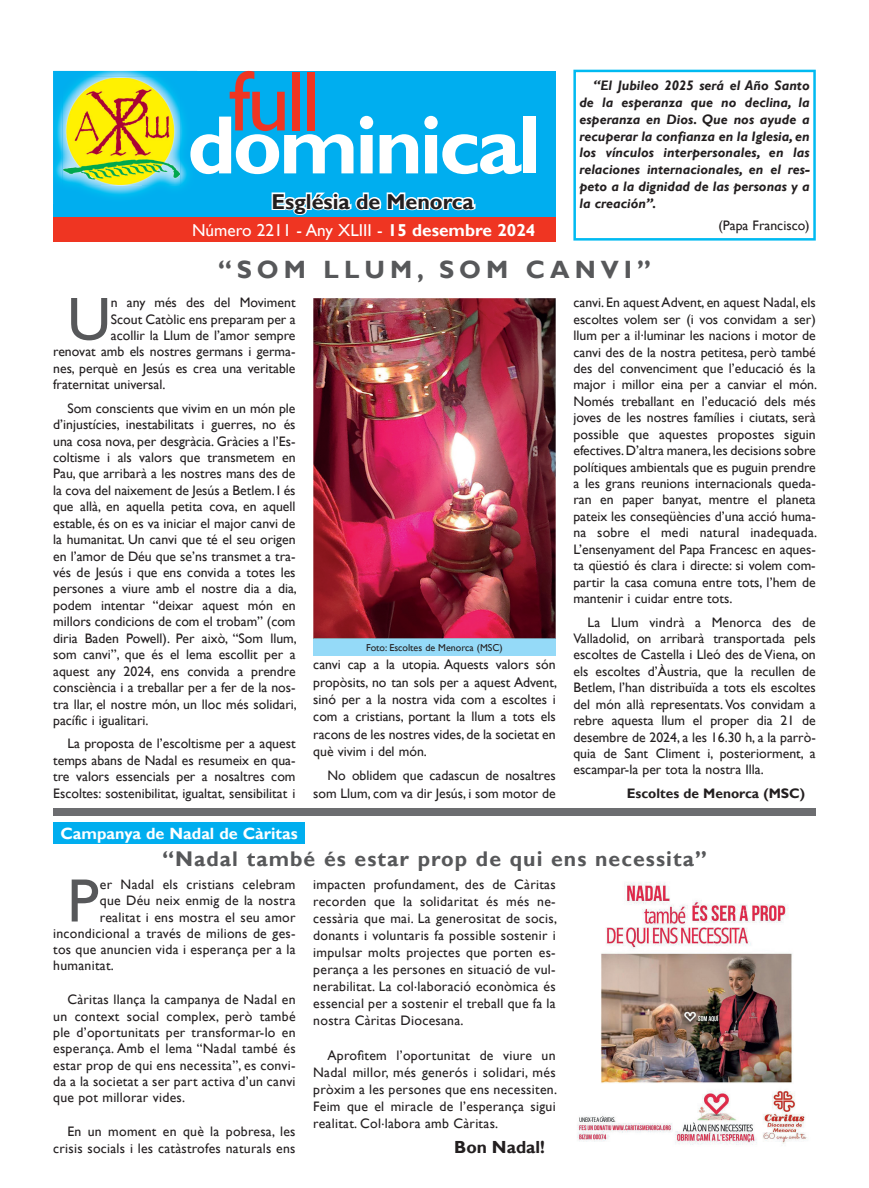
<style>
.page{position:relative;width:869px;height:1188px;background:#fff}
.page>*{position:absolute;margin:0;border:0;box-sizing:border-box;transform-origin:0 0}
.t1{font:86.12px "Gill Sans";color:#ef3522}
.t2{font:700 83.25px "Gill Sans";letter-spacing:-.04em;color:#fff}
.t3{font:61.38px "Gill Sans";color:#57585a}
.t4{font:700 25px "Gill Sans";letter-spacing:.2em;color:#57585a}
.t5{font:700 21.5px "Gill Sans";color:#231f20}
.t6{font:700 21.25px "Gill Sans";letter-spacing:.05em;color:#57585a}
.t7{font:700 17.5px "Gill Sans";color:#231f20}
.t8{font:17.25px "Gill Sans";color:#fff}
.t9{font:700 16.25px "Gill Sans";color:#fff}
.t10{font:13.75px/16.4px "Gill Sans";color:#231f20;text-align:justify}
.t11{font:italic 700 13.75px/16.9px "Gill Sans";color:#231f20;text-align:justify}
.t12{font:13.75px/16.2px "Gill Sans";letter-spacing:.02em;color:#231f20;text-align:right}
.t13{font:700 13.75px "Gill Sans";color:#231f20}
.t14{font:10px "Gill Sans";color:#231f20}
.s1{font-weight:700}
</style>
<div class="page">
<svg style="left:573px;top:70px;width:242px;height:170px"></svg>
<img style="left:577px;top:882px;width:230px;height:263px">
<hr style="left:53px;top:808px;width:762px;height:2px;background:#6c6d70">
<hr style="left:53px;top:811px;width:762px;height:1px;background:#6c6d70">
<hr style="left:53px;top:813px;width:762px;height:2px;background:#6c6d70">
<img style="left:313px;top:298px;width:242px;height:340px">
<div style="left:53px;top:71px;width:502px;height:171px;background:#00aeef"></div>
<div style="left:53px;top:217px;width:502px;height:25px;background:#ef3522"></div>
<img style="left:53px;top:71px;width:139px;height:132px">
<img style="left:63px;top:77px;width:117px;height:36px">
<img style="left:63px;top:113px;width:39px;height:73px">
<img style="left:141px;top:113px;width:39px;height:73px">
<img style="left:102px;top:184px;width:39px;height:2px">
<img style="left:64px;top:78px;width:115px;height:106px">
<svg style="left:271px;top:192px;width:205px;height:23px"></svg>
<div style="left:313px;top:638px;width:242px;height:18px;background:#95daf8"></div>
<div style="left:53px;top:822px;width:252px;height:21px;background:#00aeef"></div>
<p class="t1" style="left:229px;top:51px;width:93px">full</p>
<p class="t2" style="left:187px;top:95px;width:354px">dominical</p>
<p class="t5" style="left:271px;top:188px;width:204px">Església de Menorca</p>
<p class="t8" style="left:192px;top:220px;width:344px">Número 2211 - Any XLIII - <span class="s1">15 desembre 2024</span></p>
<p class="t11" style="left:579px;top:77px;width:232px;text-indent:14px">“El Jubileo 2025 será el Año Santo de la esperanza que no declina, la esperanza en Dios. Que nos ayude a recuperar la confianza en la Iglesia, en los vínculos interpersonales, en las relaciones internacionales, en el res&shy;peto a la dignidad de las personas y a la creación”.</p>
<p class="t10" style="left:718px;top:217px;width:93px">(Papa Francisco)</p>
<p class="t4" style="left:217px;top:254px;width:435px">“SOM LLUM, SOM CANVI”</p>
<p class="t3" style="left:67px;top:283px;width:45px">U</p>
<p class="t10" style="left:111px;top:295px;width:186px">n any més des del Moviment</p>
<p class="t10" style="left:111px;top:311px;width:186px">Scout Catòlic ens preparam per a</p>
<p class="t10" style="left:111px;top:327px;width:186px">acollir la Llum de l’amor sempre</p>
<p class="t10" style="left:53px;top:344px;width:244px">renovat amb els nostres germans i germa-</p>
<p class="t10" style="left:53px;top:360px;width:244px">nes, perquè en Jesús es crea una veritable</p>
<p class="t10" style="left:53px;top:376px;width:114px">fraternitat universal.</p>
<p class="t10" style="left:53px;top:400px;width:245px;text-indent:14px">Som conscients que vivim en un món ple d’injustícies, inestabilitats i guerres, no és una cosa nova, per desgràcia. Gràcies a l’Es&shy;coltisme i als valors que transmetem en Pau, que arribarà a les nostres mans des de la cova del naixement de Jesús a Betlem. I és que allà, en aquella petita cova, en aquell estable, és on es va iniciar el major canvi de la humanitat. Un canvi que té el seu origen en l’amor de Déu que se’ns transmet a tra&shy;vés de Jesús i que ens convida a totes les persones a viure amb el nostre dia a dia, podem intentar “deixar aquest món en millors condicions de com el trobam” (com diria Baden Powell). Per això, “Som llum, som canvi”, que és el lema escollit per a aquest any 2024, ens convida a prendre consciència i a treballar per a fer de la nos&shy;tra llar, el nostre món, un lloc més solidari, pacífic i igualitari.</p>
<p class="t10" style="left:53px;top:735px;width:244px;text-indent:14px">La proposta de l’escoltisme per a aquest temps abans de Nadal es resumeix en qua&shy;tre valors essencials per a nosaltres com Escoltes: sostenibilitat, igualtat, sensibilitat i</p>
<p class="t9" style="left:60px;top:824px;width:239px">Campanya de Nadal de Càritas</p>
<p class="t14" style="left:366px;top:641px;width:138px">Foto: Escoltes de Menorca (MSC)</p>
<p class="t10" style="left:313px;top:656px;width:245px;line-height:17.4px">canvi cap a la utopia. Aquests valors són propòsits, no tan sols per a aquest Advent, sinó per a la nostra vida com a escoltes i com a cristians, portant la llum a tots els racons de les nostres vides, de la societat en què vivim i del món.</p>
<p class="t10" style="left:313px;top:767px;width:244px;line-height:17.4px;text-align:right">No oblidem que cadascun de nosaltres som Llum, com va dir Jesús, i som motor de</p>
<p class="t10" style="left:573px;top:294px;width:245px">canvi. En aquest Advent, en aquest Nadal, els escoltes volem ser (i vos convidam a ser) llum per a il.luminar les nacions i motor de canvi des de la nostra petitesa, però també des del convenciment que l’educació és la major i millor eina per a canviar el món.<br>Només treballant en l’educació dels més joves de les nostres famílies i ciutats, serà possible que aquestes propostes siguin efectives. D’altra manera, les decisions sobre polítiques ambientals que es puguin prendre a les grans reunions internacionals queda&shy;ran en paper banyat, mentre el planeta pateix les conseqüències d’una acció huma&shy;na sobre el medi natural inadequada.<br>L’ensenyament del Papa Francesc en aques&shy;ta qüestió és clara i directe: si volem com&shy;partir la casa comuna entre tots, l’hem de mantenir i cuidar entre tots.</p>
<p class="t10" style="left:573px;top:613px;width:244px;text-indent:14px">La Llum vindrà a Menorca des de Valladolid, on arribarà transportada pels escoltes de Castella i Lleó des de Viena, on els escoltes d’Àustria, que la recullen de Betlem, l’han distribuïda a tots els escoltes del món allà representats. Vos convidam a rebre aquesta llum el proper dia 21 de desembre de 2024, a les 16.30 h, a la parrò&shy;quia de Sant Climent i, posteriorment, a escampar-la per tota la nostra Illa.</p>
<p class="t13" style="left:626px;top:784px;width:180px">Escoltes de Menorca (MSC)</p>
<p class="t6" style="left:162px;top:845px;width:546px">“Nadal també és estar prop de qui ens necessita”</p>
<p class="t3" style="left:67px;top:864px;width:33px">P</p>
<p class="t12" style="left:100px;top:876px;width:197px">er Nadal els cristians celebram</p>
<p class="t12" style="left:100px;top:892px;width:197px">que Déu neix enmig de la nostra</p>
<p class="t12" style="left:100px;top:908px;width:197px">realitat i ens mostra el seu amor</p>
<p class="t12" style="left:53px;top:925px;width:244px">incondicional a través de milions de ges-</p>
<p class="t12" style="left:53px;top:941px;width:244px">tos que anuncien vida i esperança per a la</p>
<p class="t12" style="left:53px;top:957px;width:62px">humanitat.</p>
<p class="t10" style="left:53px;top:991px;width:244px;text-indent:14px">Càritas llança la campanya de Nadal en un context social complex, però també ple d’oportunitats per transformar-lo en esperança. Amb el lema “Nadal també és estar prop de qui ens necessita”, es convi&shy;da a la societat a ser part activa d’un canvi que pot millorar vides.</p>
<p class="t12" style="left:53px;top:1123px;width:244px">En un moment en què la pobresa, les crisis socials i les catàstrofes naturals ens</p>
<p class="t10" style="left:313px;top:875px;width:245px;line-height:17px">impacten profundament, des de Càritas recorden que la solidaritat és més ne&shy;cessària que mai. La generositat de socis, donants i voluntaris fa possible sostenir i impulsar molts projectes que porten es&shy;perança a les persones en situació de vul&shy;nerabilitat. La col.laboració econòmica és essencial per a sostenir el treball que fa la nostra Càritas Diocesana.</p>
<p class="t10" style="left:313px;top:1046px;width:245px;line-height:17px;text-indent:14px">Aprofitem l’oportunitat de viure un Nadal millor, més generós i solidari, més pròxim a les persones que ens necessiten.<br>Feim que el miracle de l’esperança sigui realitat. Col.labora amb Càritas.</p>
<p class="t7" style="left:454px;top:1135px;width:92px">Bon Nadal!</p>
</div>
